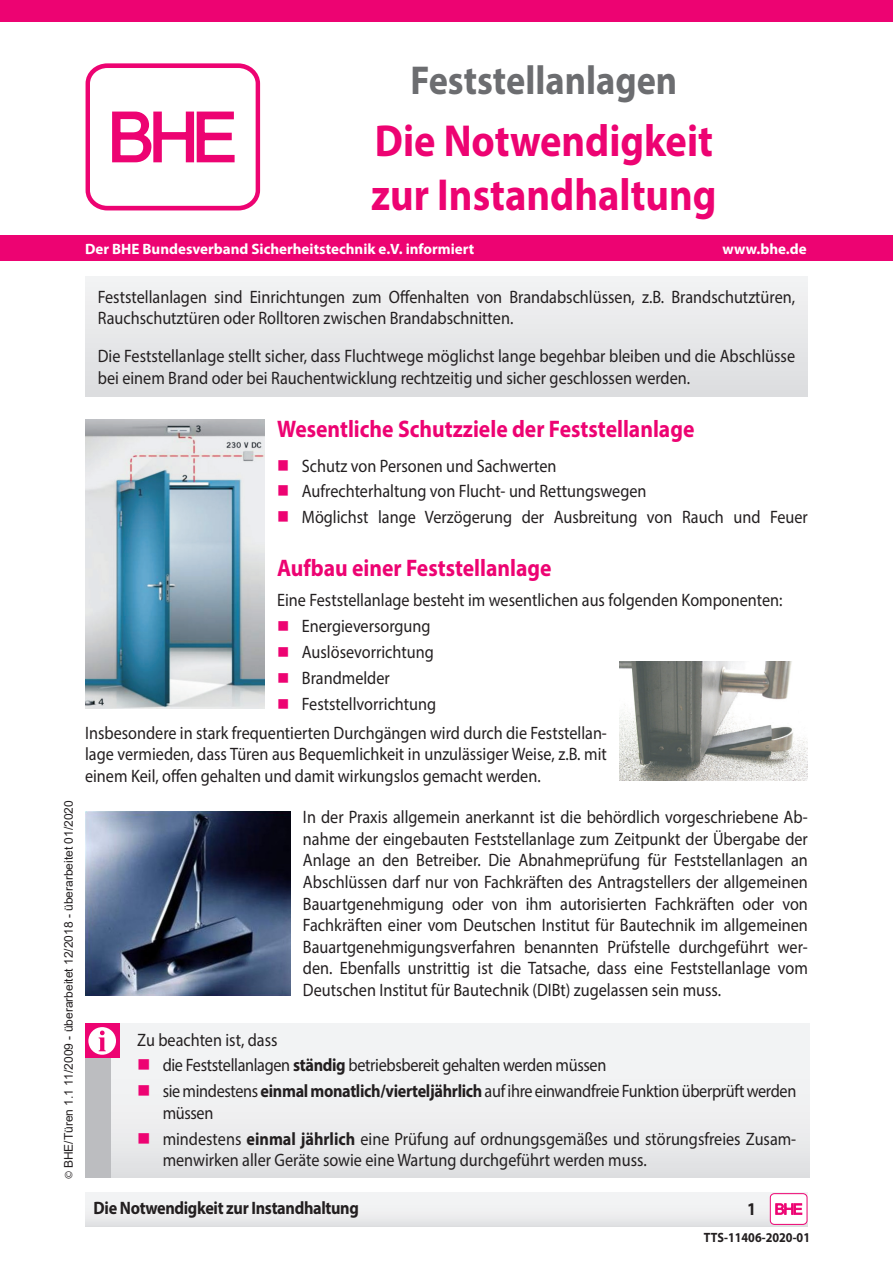
<style>
.page{position:relative;width:893px;height:1263px;background:#fff}
.page>*{position:absolute;margin:0;border:0;box-sizing:border-box;transform-origin:0 0}
.t1{font:700 45px/54px "Myriad Pro";color:#ed0372;scale:.9 1}
.t2{font:700 40.5px "Myriad Pro";color:#6c6d70;scale:.9 1}
.t3{font:700 24px "Myriad Pro";color:#ed0372;scale:.9 1}
.t4{font:18px/21.6px "Myriad Pro";color:#231f20;scale:.9 1}
.t5{font:18px/21.6px "Myriad Pro";letter-spacing:-.02em;color:#231f20;scale:.9 1}
.t6{font:700 18px "Myriad Pro";letter-spacing:-.02em;color:#231f20;scale:.9 1}
.t7{font:700 15px "Myriad Pro";color:#fff}
.t8{font:700 13.5px "Myriad Pro";color:#231f20;scale:.9 1}
.t9{font:12px "Arial";color:#231f20}
.s1{font-family:"Myriad Pro"}
.s2{color:#ed0372}
.s3{font-weight:700}
</style>
<div class="page">
<div style="left:0;top:0;width:893px;height:21px;background:#ed0372"></div>
<div style="left:0;top:236px;width:893px;height:25px;background:#ed0372"></div>
<div style="left:85px;top:276px;width:723px;height:121px;background:#e7e8e9"></div>
<div style="left:86px;top:1023px;width:723px;height:155px;background:linear-gradient(to bottom,#f7f8f8,#e4e4e6)"></div>
<div style="left:85px;top:1049px;width:26px;height:129px;background:#bcbdc0"></div>
<div style="left:85px;top:1024px;width:34px;height:34px;background:#ed0372"></div>
<div style="left:88px;top:1027px;width:28px;height:28px;background:#fff;border-radius:50%"></div>
<svg style="left:99px;top:1030px;width:7px;height:21px"></svg>
<div style="left:86px;top:63px;width:174px;height:147px;border:5px solid #ed0372;border-radius:19px"></div>
<svg style="left:112px;top:111px;width:123px;height:52px"></svg>
<img style="left:85px;top:419px;width:179px;height:289px">
<img style="left:620px;top:662px;width:188px;height:118px">
<img style="left:85px;top:811px;width:205px;height:185px">
<div style="left:85px;top:1192px;width:723px;height:34px;background:linear-gradient(to right,#eeeff0,#ededef)"></div>
<div style="left:770px;top:1193px;width:37px;height:31px;background:#fff;border-radius:4px"></div>
<div style="left:770px;top:1193px;width:37px;height:32px;border:1px solid #ed0372;border-radius:4px"></div>
<svg style="left:775px;top:1203px;width:27px;height:12px"></svg>
<svg style="left:151px;top:1071px;width:18px;height:1px"></svg>
<svg style="left:151px;top:1097px;width:18px;height:1px"></svg>
<svg style="left:151px;top:1145px;width:18px;height:1px"></svg>
<p class="t9" style="left:60px;top:1179px;width:380px;rotate:-90deg"><span class="s1">©</span> BHE/Türen 1.1 11/2009 - überarbeitet 12/2018 - überarbeitet 01/2020</p>
<h2 class="t2" style="left:410px;top:54px;width:298px">Feststellanlagen</h2>
<h1 class="t1" style="left:371px;top:113px;width:385px">Die Notwendigkeit zur Instandhaltung</h1>
<p class="t7" style="left:85px;top:239px;width:391px">Der BHE Bundesverband Sicherheitstechnik e.V. informiert</p>
<p class="t7" style="left:722px;top:239px;width:86px">www.bhe.de</p>
<p class="t4" style="left:98px;top:286px;width:776px">Feststellanlagen sind Einrichtungen zum Offenhalten von Brandabschlüssen, z.B. Brandschutztüren,<br>Rauchschutztüren oder Rolltoren zwischen Brandabschnitten.</p>
<p class="t4" style="left:98px;top:345px;width:776px">Die Feststellanlage stellt sicher, dass Fluchtwege möglichst lange begehbar bleiben und die Abschlüsse bei einem Brand oder bei Rauchentwicklung rechtzeitig und sicher geschlossen werden.</p>
<h3 class="t3" style="left:277px;top:413px;width:465px">Wesentliche Schutzziele der Feststellanlage</h3>
<p class="t4" style="left:277px;top:454px;width:312px"><span class="s2">■</span> Schutz von Personen und Sachwerten</p>
<p class="t4" style="left:277px;top:480px;width:412px"><span class="s2">■</span> Aufrechterhaltung von Flucht- und Rettungswegen</p>
<p class="t4" style="left:277px;top:506px;width:591px"><span class="s2">■</span> Möglichst lange Verzögerung der Ausbreitung von Rauch und Feuer</p>
<h3 class="t3" style="left:277px;top:552px;width:306px">Aufbau einer Feststellanlage</h3>
<p class="t4" style="left:277px;top:589px;width:563px">Eine Feststellanlage besteht im wesentlichen aus folgenden Komponenten:</p>
<p class="t4" style="left:277px;top:615px;width:172px"><span class="s2">■</span> Energieversorgung</p>
<p class="t4" style="left:277px;top:641px;width:176px"><span class="s2">■</span> Auslösevorrichtung</p>
<p class="t4" style="left:277px;top:667px;width:127px"><span class="s2">■</span> Brandmelder</p>
<p class="t4" style="left:277px;top:692px;width:178px"><span class="s2">■</span> Feststellvorrichtung</p>
<p class="t4" style="left:85px;top:721px;width:581px;text-align:justify">Insbesondere in stark frequentierten Durchgängen wird durch die Feststellan&shy;lage vermieden, dass Türen aus Bequemlichkeit in unzulässiger Weise, z.B. mit einem Keil, offen gehalten und damit wirkungslos gemacht werden.</p>
<p class="t4" style="left:303px;top:806px;width:563px;text-align:justify">In der Praxis allgemein anerkannt ist die behördlich vorgeschriebene Ab&shy;nahme der eingebauten Feststellanlage zum Zeitpunkt der Übergabe der Anlage an den Betreiber. Die Abnahmeprüfung für Feststellanlagen an Abschlüssen darf nur von Fachkräften des Antragstellers der allgemeinen Bauartgenehmigung oder von ihm autorisierten Fachkräften oder von Fachkräften einer vom Deutschen Institut für Bautechnik im allgemeinen Bauartgenehmigungsverfahren benannten Prüfstelle durchgeführt wer&shy;den. Ebenfalls unstrittig ist die Tatsache, dass eine Feststellanlage vom Deutschen Institut für Bautechnik (DIBt) zugelassen sein muss.</p>
<p class="t4" style="left:137px;top:1028px;width:158px">Zu beachten ist, dass</p>
<p class="t5" style="left:137px;top:1054px;width:523px"><span class="s2">■</span> die Feststellanlagen <span class="s3">ständig</span> betriebsbereit gehalten werden müssen</p>
<p class="t5" style="left:163px;top:1080px;width:705px;text-indent:-26px"><span class="s2">■</span> sie mindestens <span class="s3">einmal monatlich/vierteljährlich</span> auf ihre einwandfreie Funktion überprüft werden müssen</p>
<p class="t4" style="left:163px;top:1127px;width:705px;text-indent:-26px"><span class="s2">■</span> mindestens <span class="s3">einmal jährlich</span> eine Prüfung auf ordnungsgemäßes und störungsfreies Zusam&shy;menwirken aller Geräte sowie eine Wartung durchgeführt werden muss.</p>
<p class="t6" style="left:94px;top:1196px;width:296px">Die Notwendigkeit zur Instandhaltung</p>
<p class="t6" style="left:747px;top:1197px;width:11px">1</p>
<p class="t8" style="left:704px;top:1228px;width:119px">TTS-11406-2020-01</p>
</div>
